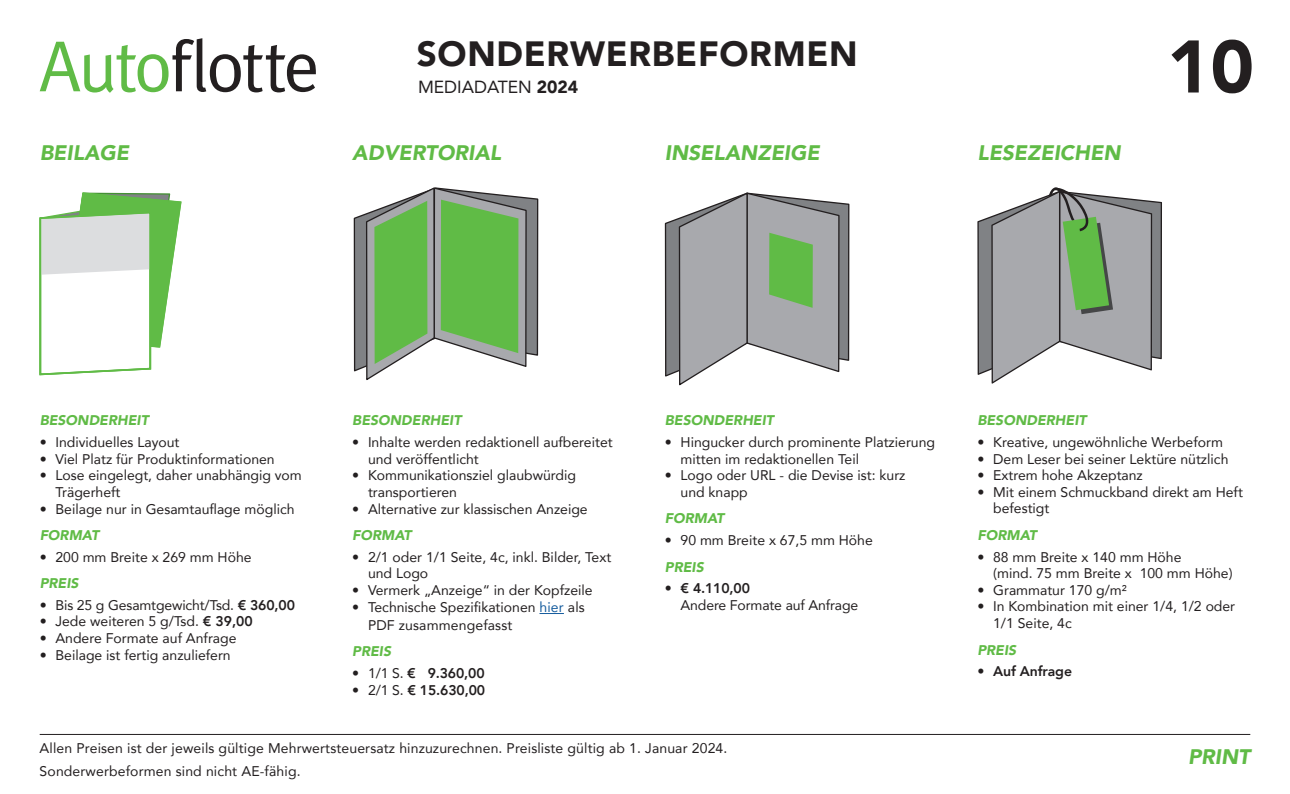
<style>
.page{position:relative;width:1290px;height:794px;background:#fff}
.page>*{position:absolute;margin:0;border:0;box-sizing:border-box;transform-origin:0 0}
.t1{font:900 73.5px "Avenir";color:#231f20}
.t2{font:900 35px "Avenir";letter-spacing:.02em;color:#231f20}
.t3{font:italic 900 21px "Avenir";color:#60bb46}
.t4{font:17.5px "Avenir";color:#231f20}
.t5{font:14px/16.6px "Avenir";color:#231f20}
.t6{font:italic 900 14px "Avenir";color:#60bb46}
.t7{font:800 14px "Avenir";letter-spacing:-.01em;color:#231f20}
.s1{font-weight:900}
.s2{font-weight:800}
.s3{color:#175d9e}
.s4{font-weight:400}
</style>
<div class="page">
<hr style="left:40px;top:734px;width:1210px;height:1px;background:#231f20">
<svg style="left:40px;top:38px;width:276px;height:55px"></svg>
<svg style="left:539px;top:613px;width:25px;height:1px"></svg>
<svg style="left:39px;top:192px;width:143px;height:184px"></svg>
<svg style="left:353px;top:187px;width:186px;height:193px"></svg>
<svg style="left:664px;top:192px;width:186px;height:194px"></svg>
<svg style="left:977px;top:187px;width:185px;height:197px"></svg>
<h2 class="t2" style="left:417px;top:24px;width:442px">SONDERWERBEFORMEN</h2>
<p class="t4" style="left:418px;top:73px;width:162px">MEDIADATEN <span class="s1">2024</span></p>
<h3 class="t3" style="left:40px;top:135px;width:91px">BEILAGE</h3>
<h3 class="t3" style="left:352px;top:135px;width:150px">ADVERTORIAL</h3>
<h3 class="t3" style="left:665px;top:135px;width:156px">INSELANZEIGE</h3>
<h3 class="t3" style="left:977px;top:135px;width:145px">LESEZEICHEN</h3>
<h1 class="t1" style="left:1167px;top:4px;width:89px">10</h1>
<p class="t6" style="left:40px;top:409px;width:111px">BESONDERHEIT</p>
<p class="t5" style="left:40px;top:433px;width:141px">• Individuelles Layout</p>
<p class="t5" style="left:40px;top:450px;width:236px">• Viel Platz für Produktinformationen</p>
<p class="t5" style="left:55px;top:467px;width:248px;text-indent:-16px">• Lose eingelegt, daher unabhängig vom<br>Trägerheft</p>
<p class="t5" style="left:40px;top:500px;width:256px">• Beilage nur in Gesamtauflage möglich</p>
<p class="t6" style="left:40px;top:523px;width:61px">FORMAT</p>
<p class="t5" style="left:40px;top:548px;width:213px">• 200 mm Breite x 269 mm Höhe</p>
<p class="t6" style="left:40px;top:572px;width:40px">PREIS</p>
<p class="t5" style="left:40px;top:596px;width:257px">• Bis 25 g Gesamtgewicht/Tsd. <span class="s2">€ 360,00</span></p>
<p class="t5" style="left:40px;top:613px;width:215px">• Jede weiteren 5 g/Tsd. <span class="s2">€ 39,00</span></p>
<p class="t5" style="left:40px;top:629px;width:198px">• Andere Formate auf Anfrage</p>
<p class="t5" style="left:40px;top:646px;width:193px">• Beilage ist fertig anzuliefern</p>
<p class="t6" style="left:352px;top:409px;width:111px">BESONDERHEIT</p>
<p class="t5" style="left:368px;top:433px;width:246px;text-indent:-16px">• Inhalte werden redaktionell aufbereitet und veröffentlicht</p>
<p class="t5" style="left:368px;top:467px;width:209px;text-indent:-16px">• Kommunikationsziel glaubwürdig transportieren</p>
<p class="t5" style="left:352px;top:500px;width:237px">• Alternative zur klassischen Anzeige</p>
<p class="t6" style="left:352px;top:523px;width:61px">FORMAT</p>
<p class="t5" style="left:368px;top:548px;width:245px;text-indent:-16px">• 2/1 oder 1/1 Seite, 4c, inkl. Bilder, Text und Logo</p>
<p class="t5" style="left:352px;top:581px;width:242px">• Vermerk „Anzeige“ in der Kopfzeile</p>
<p class="t5" style="left:368px;top:598px;width:218px;line-height:17.5px;text-indent:-16px">• Technische Spezifikationen <span class="s3">hier</span> als<br>PDF zusammengefasst</p>
<p class="t6" style="left:352px;top:640px;width:40px">PREIS</p>
<p class="t7" style="left:352px;top:662px;width:134px"><span class="s4">• 1/1 S.</span> € 9.360,00</p>
<p class="t7" style="left:352px;top:679px;width:134px"><span class="s4">• 2/1 S.</span> € 15.630,00</p>
<p class="t6" style="left:665px;top:409px;width:111px">BESONDERHEIT</p>
<p class="t5" style="left:680px;top:433px;width:256px;text-indent:-16px">• Hingucker durch prominente Platzierung mitten im redaktionellen Teil</p>
<p class="t5" style="left:680px;top:466px;width:226px;text-indent:-16px">• Logo oder URL - die Devise ist: kurz und knapp</p>
<p class="t6" style="left:665px;top:507px;width:61px">FORMAT</p>
<p class="t5" style="left:665px;top:531px;width:209px">• 90 mm Breite x 67,5 mm Höhe</p>
<p class="t6" style="left:665px;top:555px;width:40px">PREIS</p>
<p class="t7" style="left:665px;top:577px;width:87px">• € 4.110,00</p>
<p class="t5" style="left:680px;top:596px;width:179px">Andere Formate auf Anfrage</p>
<p class="t5" style="left:40px;top:736px;width:689px;line-height:22.8px">Allen Preisen ist der jeweils gültige Mehrwertsteuersatz hinzuzurechnen. Preisliste gültig ab 1. Januar 2024.<br>Sonderwerbeformen sind nicht AE-fähig.</p>
<p class="t6" style="left:977px;top:409px;width:111px">BESONDERHEIT</p>
<p class="t5" style="left:977px;top:433px;width:247px">• Kreative, ungewöhnliche Werbeform</p>
<p class="t5" style="left:977px;top:450px;width:252px">• Dem Leser bei seiner Lektüre nützlich</p>
<p class="t5" style="left:977px;top:466px;width:167px">• Extrem hohe Akzeptanz</p>
<p class="t5" style="left:993px;top:483px;width:251px;text-indent:-16px">• Mit einem Schmuckband direkt am Heft befestigt</p>
<p class="t6" style="left:977px;top:523px;width:61px">FORMAT</p>
<p class="t5" style="left:993px;top:548px;width:241px;text-indent:-16px">• 88 mm Breite x 140 mm Höhe<br>(mind. 75 mm Breite x 100 mm Höhe)</p>
<p class="t5" style="left:977px;top:581px;width:151px">• Grammatur 170 g/m²</p>
<p class="t5" style="left:993px;top:598px;width:244px;text-indent:-16px">• In Kombination mit einer 1/4, 1/2 oder<br>1/1 Seite, 4c</p>
<p class="t6" style="left:977px;top:638px;width:40px">PREIS</p>
<p class="t7" style="left:977px;top:660px;width:96px">• Auf Anfrage</p>
<h3 class="t3" style="left:1188px;top:739px;width:64px">PRINT</h3>
</div>
